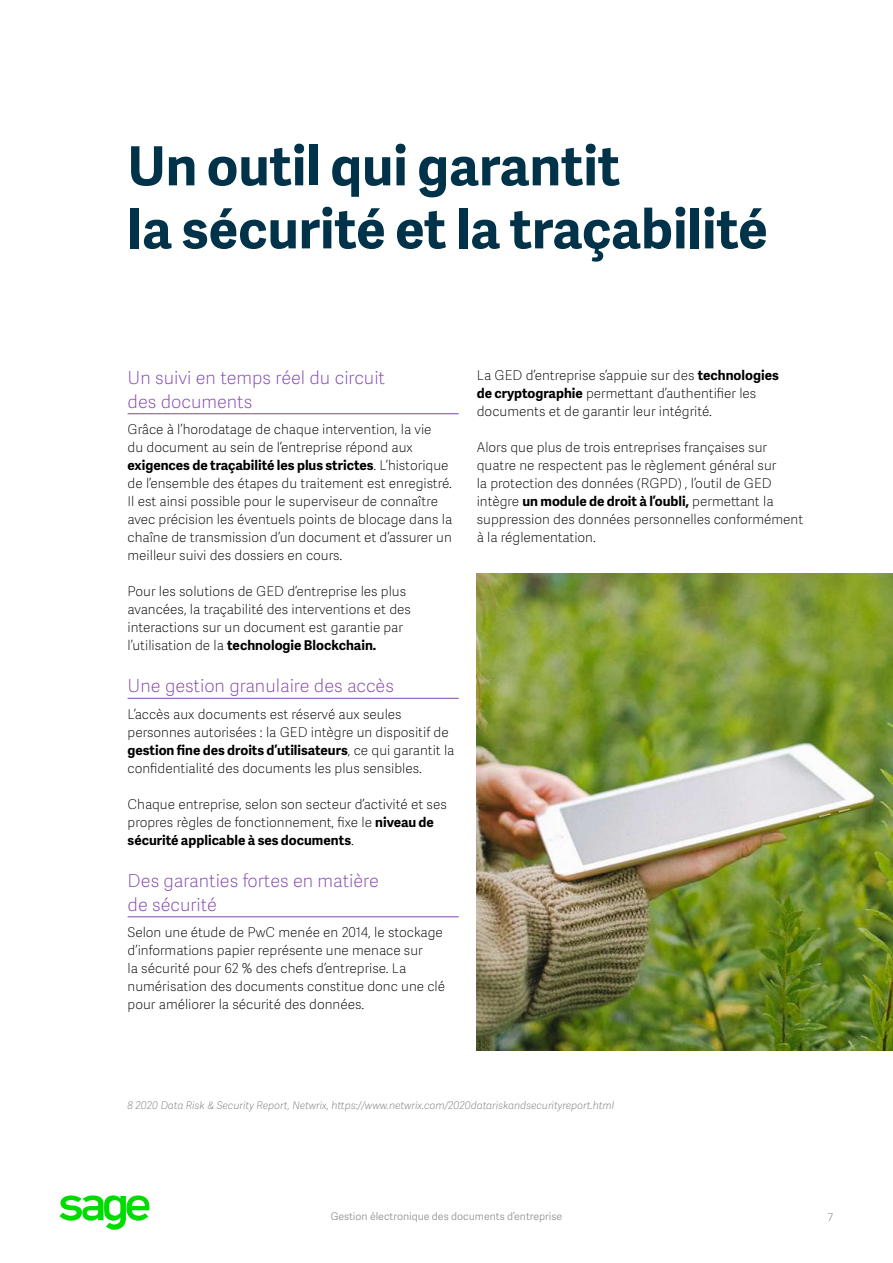
<style>
.page{position:relative;width:893px;height:1263px;background:#fff}
.page>*{position:absolute;margin:0;border:0;box-sizing:border-box;transform-origin:0 0}
.t1{font:700 54px/63px "Adelle Sans SAGE";color:#003349}
.t2{font:18px/24px "Adelle Sans SAGE Th";color:#8246af}
.t3{font:13.5px/18px "Adelle Sans SAGE Th";color:#000}
.t4{font:700 13.5px "Adelle Sans SAGE";color:#000}
.t5{font:italic 10.5px "Adelle Sans SAGE Th";color:#75787b}
.t6{font:10.5px "Adelle Sans SAGE Lt";color:#888b8d}
.s1{font-family:"Adelle Sans SAGE Th";font-weight:400}
.s2{font-family:"Adelle Sans SAGE";font-weight:700}
</style>
<div class="page">
<svg style="left:59px;top:1195px;width:91px;height:35px"></svg>
<hr style="left:128px;top:413px;width:331px;height:1px;background:#8246af">
<hr style="left:128px;top:698px;width:331px;height:1px;background:#8246af">
<hr style="left:128px;top:916px;width:331px;height:1px;background:#8246af">
<img style="left:477px;top:573px;width:416px;height:477px">
<h1 class="t1" style="left:128px;top:132px;width:642px">Un outil qui garantit<br>la sécurité et la traçabilité</h1>
<h2 class="t2" style="left:128px;top:365px;width:259px">Un suivi en temps réel du circuit des documents</h2>
<p class="t3" style="left:128px;top:420px;width:306px">Grâce à l’horodatage de chaque intervention, la vie du document au sein de l’entreprise répond aux</p>
<p class="t4" style="left:128px;top:455px;width:322px">exigences de traçabilité les plus strictes<span class="s1">. L’historique</span></p>
<p class="t3" style="left:128px;top:474px;width:326px">de l’ensemble des étapes du traitement est enregistré.<br>Il est ainsi possible pour le superviseur de connaître avec précision les éventuels points de blocage dans la chaîne de transmission d’un document et d’assurer un meilleur suivi des dossiers en cours.</p>
<p class="t3" style="left:128px;top:582px;width:285px">Pour les solutions de GED d’entreprise les plus avancées, la traçabilité des interventions et des interactions sur un document est garantie par</p>
<p class="t4" style="left:128px;top:635px;width:250px"><span class="s1">l’utilisation de la</span> technologie Blockchain.</p>
<h2 class="t2" style="left:128px;top:673px;width:268px">Une gestion granulaire des accès</h2>
<p class="t3" style="left:128px;top:704px;width:323px">L’accès aux documents est réservé aux seules personnes autorisées : la GED intègre un dispositif de</p>
<p class="t4" style="left:128px;top:740px;width:328px">gestion fine des droits d’utilisateurs<span class="s1">, ce qui garantit la</span></p>
<p class="t3" style="left:128px;top:758px;width:296px">confidentialité des documents les plus sensibles.</p>
<p class="t3" style="left:128px;top:794px;width:321px">Chaque entreprise, selon son secteur d’activité et ses propres règles de fonctionnement, fixe le <span class="s2">niveau de</span></p>
<p class="t4" style="left:128px;top:830px;width:228px">sécurité applicable à ses documents<span class="s1">.</span></p>
<h2 class="t2" style="left:128px;top:868px;width:253px">Des garanties fortes en matière de sécurité</h2>
<p class="t3" style="left:128px;top:923px;width:319px">Selon une étude de PwC menée en 2014, le stockage d’informations papier représente une menace sur<br>la sécurité pour 62 % des chefs d’entreprise. La numérisation des documents constitue donc une clé pour améliorer la sécurité des données.</p>
<p class="t3" style="left:477px;top:366px;width:303px">La GED d’entreprise s’appuie sur des <span class="s2">technologies de cryptographie</span> permettant d’authentifier les documents et de garantir leur intégrité.</p>
<p class="t3" style="left:477px;top:438px;width:301px">Alors que plus de trois entreprises françaises sur quatre ne respectent pas le règlement général sur la protection des données (RGPD) , l’outil de GED</p>
<p class="t4" style="left:477px;top:491px;width:298px"><span class="s1">intègre</span> un module de droit à l’oubli, <span class="s1">permettant la</span></p>
<p class="t3" style="left:477px;top:510px;width:328px">suppression des données personnelles conformément à la réglementation.</p>
<p class="t5" style="left:128px;top:1098px;width:488px">8 2020 Data Risk &amp; Security Report, Netwrix, https://www.netwrix.com/2020datariskandsecurityreport.html</p>
<p class="t6" style="left:331px;top:1209px;width:233px">Gestion électronique des documents d’entreprise</p>
<p class="t6" style="left:828px;top:1209px;width:7px">7</p>
</div>
